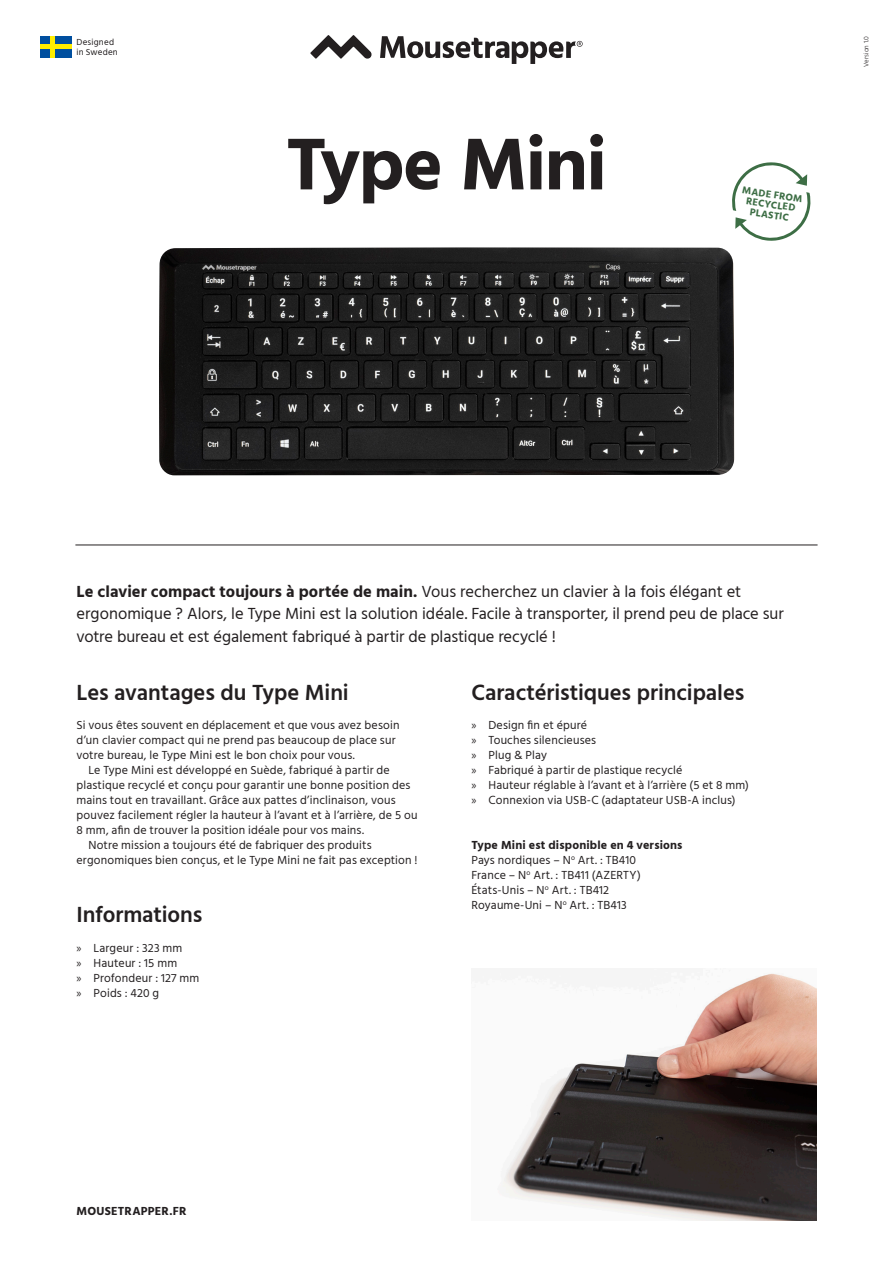
<style>
.page{position:relative;width:893px;height:1263px;background:#fff}
.page>*{position:absolute;margin:0;border:0;box-sizing:border-box;transform-origin:0 0}
.t1{font:700 75px "Hind";letter-spacing:-.025em;color:#231f20}
.t2{font:600 22.5px "Hind";letter-spacing:-.005em;color:#231f20}
.t3{font:16.5px/22.5px "Hind";letter-spacing:-.005em;color:#231f20}
.t4{font:12px/15px "Hind";letter-spacing:.015em;color:#231f20}
.t5{font:700 12px "Hind";letter-spacing:.015em;color:#231f20}
.t6{font:700 10.2px/10.2px "Hind";color:#3d6e45;text-align:center}
.t7{font:9px/9.8px "Hind";letter-spacing:.025em;color:#231f20}
.t8{font:300 6.75px "Hind";letter-spacing:.015em;color:#231f20}
.s1{font-weight:700}
.s2{font-family:"Myriad Pro"}
</style>
<div class="page">
<img style="left:502px;top:973px;width:314px;height:247px">
<hr style="left:75px;top:545px;width:743px;height:1px;background:#231f20">
<div style="left:40px;top:36px;width:32px;height:22px;background:#004f9f"></div>
<hr style="left:51px;top:36px;width:4px;height:22px;background:#ffed00">
<hr style="left:40px;top:45px;width:32px;height:4px;background:#ffed00">
<svg style="left:380px;top:36px;width:203px;height:28px"></svg>
<svg style="left:310px;top:35px;width:62px;height:24px"></svg>
<img style="left:159px;top:247px;width:575px;height:228px">
<svg style="left:732px;top:162px;width:79px;height:79px"></svg>
<p class="t7" style="left:77px;top:38px;width:43px">Designed in Sweden</p>
<p class="t1" style="left:286px;top:120px;width:322px">Type Mini</p>
<p class="t6" style="left:743px;top:185px;width:62px;rotate:8deg">MADE FROM<br>RECYCLED<br>PLASTIC</p>
<p class="t8" style="left:862px;top:67px;width:32px;rotate:-90deg">Version 1.0</p>
<p class="t3" style="left:77px;top:581px;width:709px"><span class="s1">Le clavier compact toujours à portée de main.</span> Vous recherchez un clavier à la fois élégant et ergonomique ? Alors, le Type Mini est la solution idéale. Facile à transporter, il prend peu de place sur votre bureau et est également fabriqué à partir de plastique recyclé !</p>
<p class="t2" style="left:471px;top:676px;width:274px">Caractéristiques principales</p>
<p class="t2" style="left:77px;top:676px;width:274px">Les avantages du Type Mini</p>
<p class="t4" style="left:77px;top:718px;width:324px">Si vous êtes souvent en déplacement et que vous avez besoin d’un clavier compact qui ne prend pas beaucoup de place sur votre bureau, le Type Mini est le bon choix pour vous.</p>
<p class="t4" style="left:77px;top:763px;width:342px;text-indent:12px">Le Type Mini est développé en Suède, fabriqué à partir de plastique recyclé et conçu pour garantir une bonne position des mains tout en travaillant. Grâce aux pattes d’inclinaison, vous pouvez facilement régler la hauteur à l’avant et à l’arrière, de 5 ou 8 mm, afin de trouver la position idéale pour vos mains.</p>
<p class="t4" style="left:77px;top:838px;width:343px;text-indent:12px">Notre mission a toujours été de fabriquer des produits ergonomiques bien conçus, et le Type Mini ne fait pas exception !</p>
<p class="t5" style="left:471px;top:838px;width:213px">Type Mini est disponible en 4 versions</p>
<p class="t4" style="left:471px;top:718px;width:117px"><span class="s2">»</span> Design fin et épuré</p>
<p class="t4" style="left:471px;top:733px;width:126px"><span class="s2">»</span> Touches silencieuses</p>
<p class="t4" style="left:471px;top:748px;width:77px"><span class="s2">»</span> Plug &amp; Play</p>
<p class="t4" style="left:471px;top:763px;width:212px"><span class="s2">»</span> Fabriqué à partir de plastique recyclé</p>
<p class="t4" style="left:471px;top:778px;width:279px"><span class="s2">»</span> Hauteur réglable à l’avant et à l’arrière (5 et 8 mm)</p>
<p class="t4" style="left:471px;top:793px;width:266px"><span class="s2">»</span> Connexion via USB-C (adaptateur USB-A inclus)</p>
<p class="t4" style="left:471px;top:853px;width:166px">Pays nordiques – N<sup>o</sup> Art. : TB410</p>
<p class="t4" style="left:471px;top:868px;width:171px">France – N<sup>o</sup> Art. : TB411 (AZERTY)</p>
<p class="t4" style="left:471px;top:883px;width:139px">États-Unis – N<sup>o</sup> Art. : TB412</p>
<p class="t4" style="left:471px;top:898px;width:157px">Royaume-Uni – N<sup>o</sup> Art. : TB413</p>
<p class="t2" style="left:77px;top:899px;width:127px">Informations</p>
<p class="t4" style="left:77px;top:941px;width:107px"><span class="s2">»</span> Largeur : 323 mm</p>
<p class="t4" style="left:77px;top:956px;width:102px"><span class="s2">»</span> Hauteur : 15 mm</p>
<p class="t4" style="left:77px;top:971px;width:124px"><span class="s2">»</span> Profondeur : 127 mm</p>
<p class="t4" style="left:77px;top:986px;width:84px"><span class="s2">»</span> Poids : 420 g</p>
<p class="t5" style="left:77px;top:1204px;width:111px">MOUSETRAPPER.FR</p>
</div>
